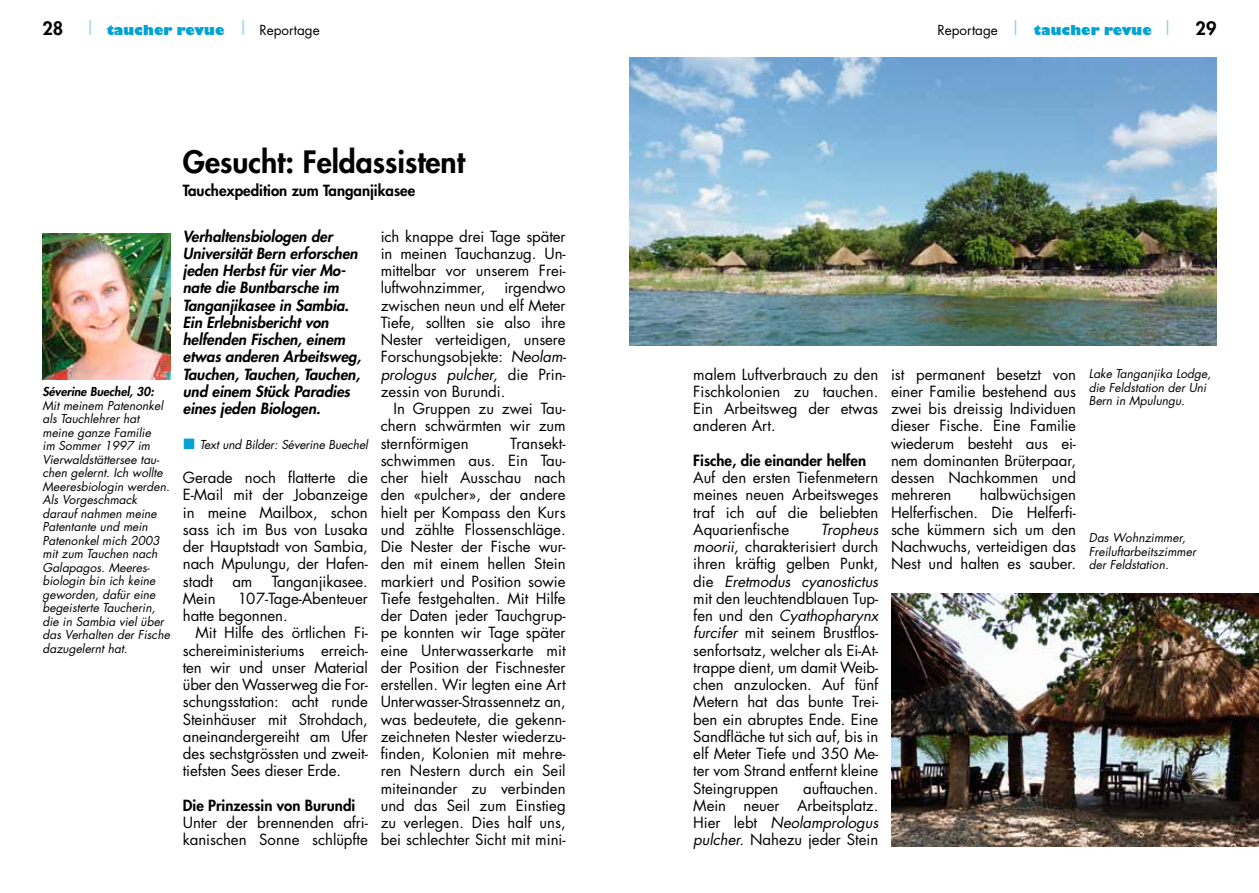
<style>
.page{position:relative;width:1259px;height:893px;background:#fff}
.page>*{position:absolute;margin:0;border:0;box-sizing:border-box;transform-origin:0 0}
.t1{font:800 30px "Futura";color:#000}
.t2{font:800 18px "Futura";color:#000}
.t3{font:15px/17.2px "Futura";letter-spacing:-.005em;color:#000;text-align:justify}
.t4{font:italic 800 15px/17.2px "Futura";color:#000}
.t5{font:800 15px "Futura";color:#000}
.t6{font:800 13.5px "Gill Sans";color:#00a3d3}
.t7{font:italic 12px/13.5px "Futura";color:#000}
.t8{font:italic 800 12px "Futura";color:#000}
.s1{font-family:"Futura";font-size:18px;color:#000}
.s2{font-family:"Futura";font-weight:400;font-size:18px;color:#96d3ec}
.s3{font-family:"Futura";font-weight:400;color:#000}
.s4{color:#00a3d3}
.s5{font-style:italic}
</style>
<div class="page">
<img style="left:629px;top:58px;width:587px;height:287px">
<img style="left:891px;top:593px;width:368px;height:253px">
<img style="left:43px;top:233px;width:127px;height:147px">
<p class="t6" style="left:43px;top:21px;width:279px"><span class="s1">28</span> <span class="s2">|</span> taucher revue <span class="s2">|</span> <span class="s3">Reportage</span></p>
<p class="t6" style="left:937px;top:21px;width:237px"><span class="s3">Reportage</span> <span class="s2">|</span> taucher revue <span class="s2">|</span></p>
<p class="t2" style="left:1195px;top:16px;width:22px">29</p>
<p class="t8" style="left:43px;top:384px;width:113px">Séverine Buechel, 30:</p>
<p class="t7" style="left:43px;top:398px;width:129px">Mit meinem Patenonkel als Tauchlehrer hat meine ganze Familie<br>im Sommer 1997 im<br>Vierwaldstättersee tau&shy;chen gelernt. Ich wollte<br>Meeresbiologin werden.<br>Als Vorgeschmack darauf nahmen meine<br>Patentante und mein<br>Patenonkel mich 2003 mit zum Tauchen nach<br>Galapagos. Meeres&shy;biologin bin ich keine geworden, dafür eine begeisterte Taucherin, die in Sambia viel über das Verhalten der Fische dazugelernt hat.</p>
<h1 class="t1" style="left:183px;top:142px;width:284px">Gesucht: Feldassistent</h1>
<p class="t5" style="left:183px;top:181px;width:234px">Tauchexpedition zum Tanganjikasee</p>
<p class="t3" style="left:381px;top:227px;width:186px">ich knappe drei Tage später in meinen Tauchanzug. Un&shy;mittelbar vor unserem Frei&shy;luftwohnzimmer,</p>
<p class="t4" style="left:183px;top:227px;width:180px">Verhaltensbiologen der<br>Universität Bern erforschen jeden Herbst für vier Mo&shy;nate die Buntbarsche im<br>Tanganjikasee in Sambia.<br>Ein Erlebnisbericht von helfenden Fischen, einem etwas anderen Arbeitsweg,<br>Tauchen, Tauchen, Tauchen, und einem Stück Paradies eines jeden Biologen.</p>
<p class="t7" style="left:183px;top:437px;width:186px"><span class="s4">■</span> Text und Bilder: Séverine Buechel</p>
<p class="t3" style="left:183px;top:469px;width:186px">Gerade noch flatterte die E-Mail mit der Jobanzeige in meine Mailbox, schon sass ich im Bus von Lusaka der Hauptstadt von Sambia, nach Mpulungu, der Hafen&shy;stadt</p>
<p class="t3" style="left:381px;top:279px;width:187px;text-indent:124px">irgendwo zwischen neun und elf Meter Tiefe, sollten sie also ihre Nester verteidigen, unsere Forschungsobjekte: <span class="s5">Neolam&shy;prologus pulcher,</span> die Prin&shy;zessin von Burundi.</p>
<p class="t3" style="left:381px;top:400px;width:186px;text-indent:13px">In Gruppen zu zwei Tau&shy;chern schwärmten wir zum sternförmigen</p>
<p class="t3" style="left:381px;top:434px;width:186px;text-indent:129px">Transekt&shy;schwimmen aus. Ein Tau&shy;cher hielt Ausschau nach den «pulcher», der andere hielt per Kompass den Kurs und zählte Flossenschläge.<br>Die Nester der Fische wur&shy;den mit einem hellen Stein markiert und Position sowie Tiefe festgehalten. Mit Hilfe der Daten jeder Tauchgrup&shy;pe konnten wir Tage später eine Unterwasserkarte mit der Position der Fischnester erstellen. Wir legten eine Art Unterwasser-Strassennetz an, was bedeutete, die gekenn&shy;zeichneten Nester wiederzu&shy;finden, Kolonien mit mehre&shy;ren Nestern durch ein Seil miteinander zu verbinden und das Seil zum Einstieg zu verlegen. Dies half uns, bei schlechter Sicht mit mini-</p>
<p class="t3" style="left:232px;top:572px;width:22px">am</p>
<p class="t3" style="left:272px;top:572px;width:98px">Tanganjikasee.</p>
<p class="t3" style="left:183px;top:589px;width:186px;text-indent:55px">107-Tage-Abenteuer hatte begonnen.</p>
<p class="t3" style="left:183px;top:624px;width:186px;text-indent:13px">Mit Hilfe des örtlichen Fi&shy;schereiministeriums erreich&shy;ten wir und unser Material über den Wasserweg die For&shy;schungsstation: acht runde Steinhäuser mit Strohdach, aneinandergereiht am Ufer des sechstgrössten und zweit&shy;tiefsten Sees dieser Erde.</p>
<p class="t5" style="left:183px;top:796px;width:174px">Die Prinzessin von Burundi</p>
<p class="t3" style="left:183px;top:814px;width:186px">Unter der brennenden afri&shy;kanischen Sonne schlüpfte</p>
<p class="t3" style="left:183px;top:589px;width:34px">Mein</p>
<p class="t3" style="left:693px;top:365px;width:186px">malem Luftverbrauch zu den Fischkolonien zu tauchen.<br>Ein Arbeitsweg der etwas anderen Art.</p>
<p class="t5" style="left:693px;top:451px;width:174px">Fische, die einander helfen</p>
<p class="t3" style="left:693px;top:469px;width:186px">Auf den ersten Tiefenmetern meines neuen Arbeitsweges traf ich auf die beliebten Aquarienfische</p>
<p class="t3" style="left:693px;top:520px;width:186px;text-indent:128px"><span class="s5">Tropheus moorii,</span> charakterisiert durch ihren kräftig gelben Punkt, die <span class="s5">Eretmodus cyanostictus </span>mit den leuchtendblauen Tup&shy;fen und den <span class="s5">Cyathopharynx furcifer</span> mit seinem Brustflos&shy;senfortsatz, welcher als Ei-At&shy;trappe dient, um damit Weib&shy;chen anzulocken. Auf fünf Metern hat das bunte Trei&shy;ben ein abruptes Ende. Eine Sandfläche tut sich auf, bis in elf Meter Tiefe und 350 Me&shy;ter vom Strand entfernt kleine Steingruppen</p>
<p class="t3" style="left:693px;top:779px;width:186px;text-indent:110px">auftauchen.<br>Mein neuer Arbeitsplatz.<br>Hier lebt <span class="s5">Neolamprologus pulcher.</span> Nahezu jeder Stein</p>
<p class="t3" style="left:891px;top:365px;width:186px">ist permanent besetzt von einer Familie bestehend aus zwei bis dreissig Individuen dieser Fische. Eine Familie wiederum besteht aus ei&shy;nem dominanten Brüterpaar, dessen Nachkommen und mehreren</p>
<p class="t3" style="left:891px;top:486px;width:186px;text-indent:89px">halbwüchsigen Helferfischen. Die Helferfi&shy;sche kümmern sich um den Nachwuchs, verteidigen das Nest und halten es sauber.</p>
<p class="t7" style="left:1089px;top:367px;width:124px">Lake Tanganjika Lodge, die Feldstation der Uni<br>Bern in Mpulungu.</p>
<p class="t7" style="left:1089px;top:531px;width:109px">Das Wohnzimmer,<br>Freiluftarbeitszimmer der Feldstation.</p>
</div>
